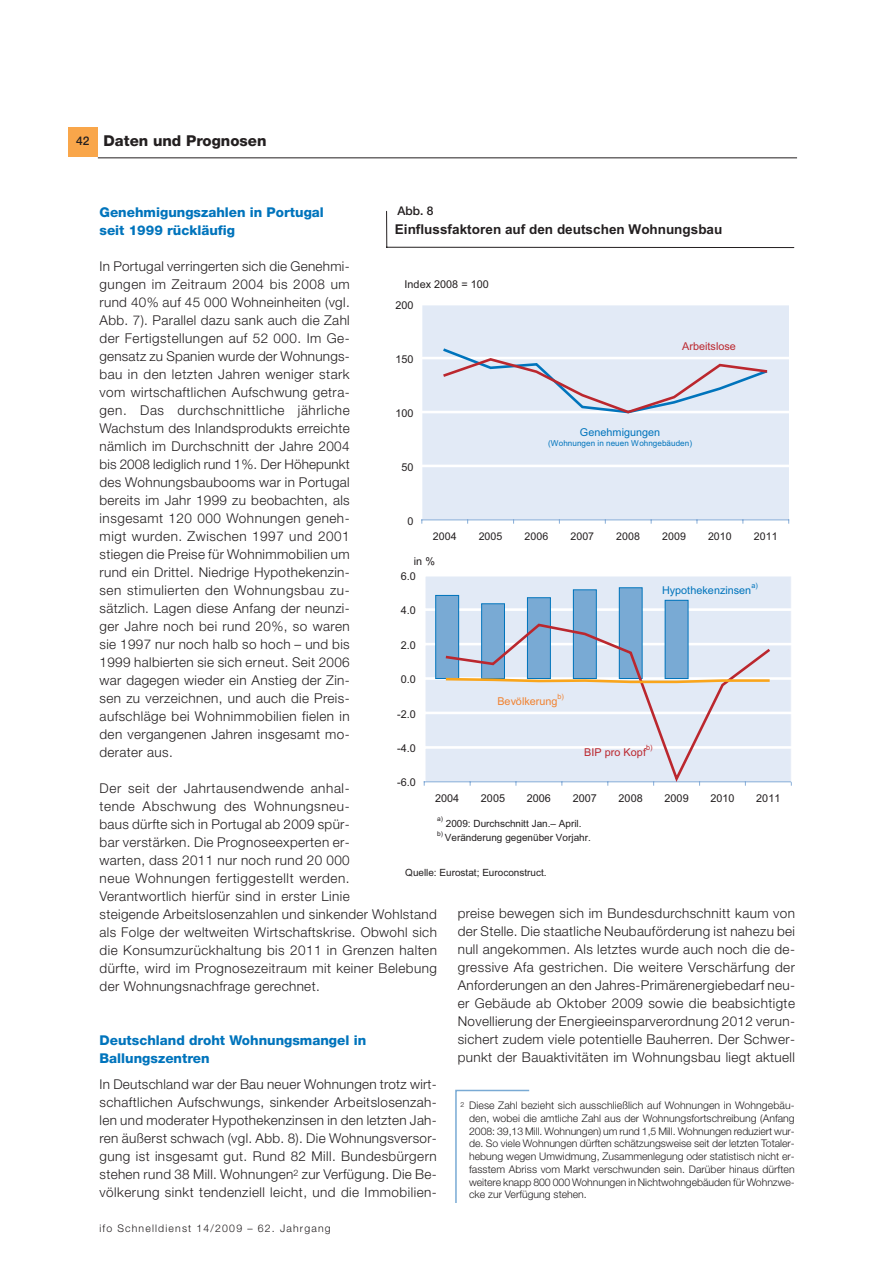
<style>
.page{position:relative;width:893px;height:1263px;background:#fff}
.page>*{position:absolute;margin:0;border:0;box-sizing:border-box;transform-origin:0 0}
.t1{font:800 15px "Helvetica Neue LT Std";color:#231f20}
.t2{font:300 13.5px/18px "Helvetica Neue LT Std";letter-spacing:.03em;color:#231f20;text-align:justify}
.t3{font:800 13.5px/18px "Helvetica Neue LT Std";color:#0074bc}
.t4{font:700 13.5px "Arial";letter-spacing:-.005em;color:#231f20}
.t5{font:500 12px "Helvetica Neue LT Std";color:#231f20}
.t6{font:10.8px "Arial";letter-spacing:.005em;color:#231f20}
.t7{font:10.8px "Arial";letter-spacing:.005em;color:#0074bc}
.t8{font:10.8px "Arial";color:#bb272e}
.t9{font:10.8px "Arial";letter-spacing:.005em;color:#f18230}
.t10{font:10.65px "Arial";letter-spacing:.005em;color:#231f20}
.t11{font:300 10.5px/12.8px "Helvetica Neue LT Std";color:#231f20;text-align:justify}
.t12{font:300 10.5px "Helvetica Neue LT Std";letter-spacing:.11em;color:#231f20}
.t13{font:9.9px "Arial";color:#231f20}
.t14{font:8.1px "Arial";letter-spacing:.005em;color:#0074bc}
.t15{font:7.2px "Arial";color:#bb272e}
.t16{font:7.2px "Arial";color:#f18230}
.t17{font:7.2px "Arial";color:#0074bc}
.t18{font:6.6px "Arial";color:#231f20}
</style>
<div class="page">
<hr style="left:98px;top:157px;width:699px;height:1px;background:#231f20">
<div style="left:68px;top:128px;width:30px;height:29px;background:#f9a64a"></div>
<svg style="left:455px;top:1089px;width:75px;height:114px"></svg>
<div style="left:422px;top:304px;width:366px;height:216px;background:#e2eaf6"></div>
<hr style="left:422px;top:465px;width:366px;height:2px;background:#fff">
<hr style="left:422px;top:411px;width:366px;height:2px;background:#fff">
<hr style="left:422px;top:357px;width:366px;height:2px;background:#fff">
<hr style="left:422px;top:303px;width:366px;height:2px;background:#fff">
<hr style="left:422px;top:519px;width:366px;height:1px;background:#88aed8">
<svg style="left:443px;top:348px;width:325px;height:66px"></svg>
<hr style="left:386px;top:211px;width:1px;height:36px;background:#231f20">
<hr style="left:386px;top:247px;width:407px;height:1px;background:#231f20">
<div style="left:424px;top:575px;width:367px;height:207px;background:#e2eaf6"></div>
<hr style="left:424px;top:746px;width:367px;height:3px;background:#fff">
<hr style="left:424px;top:712px;width:367px;height:2px;background:#fff">
<hr style="left:424px;top:677px;width:367px;height:3px;background:#fff">
<hr style="left:424px;top:643px;width:367px;height:2px;background:#fff">
<hr style="left:424px;top:608px;width:367px;height:3px;background:#fff">
<hr style="left:424px;top:574px;width:367px;height:3px;background:#fff">
<div style="left:435px;top:595px;width:23px;height:84px;background:#79aad4"></div>
<div style="left:435px;top:595px;width:24px;height:84px;border:1px solid #0074bc"></div>
<div style="left:481px;top:604px;width:23px;height:75px;background:#79aad4"></div>
<div style="left:481px;top:603px;width:24px;height:76px;border:1px solid #0074bc"></div>
<div style="left:527px;top:598px;width:23px;height:81px;background:#79aad4"></div>
<div style="left:527px;top:597px;width:24px;height:82px;border:1px solid #0074bc"></div>
<div style="left:573px;top:590px;width:23px;height:89px;background:#79aad4"></div>
<div style="left:573px;top:589px;width:23px;height:90px;border:1px solid #0074bc"></div>
<div style="left:619px;top:588px;width:23px;height:91px;background:#79aad4"></div>
<div style="left:619px;top:587px;width:23px;height:92px;border:1px solid #0074bc"></div>
<div style="left:665px;top:600px;width:23px;height:79px;background:#79aad4"></div>
<div style="left:664px;top:600px;width:24px;height:79px;border:1px solid #0074bc"></div>
<hr style="left:423px;top:575px;width:2px;height:207px;background:#fff">
<hr style="left:424px;top:781px;width:367px;height:1px;background:#88aed8">
<svg style="left:444px;top:622px;width:328px;height:160px"></svg>
<svg style="left:444px;top:677px;width:327px;height:8px"></svg>
<p class="t5" style="left:76px;top:136px;width:15px">42</p>
<p class="t1" style="left:104px;top:135px;width:164px">Daten und Prognosen</p>
<p class="t5" style="left:397px;top:206px;width:38px">Abb. 8</p>
<p class="t3" style="left:100px;top:204px;width:226px">Genehmigungszahlen in Portugal seit 1999 rückläufig</p>
<p class="t2" style="left:100px;top:258px;width:252px">In Portugal verringerten sich die Genehmi&shy;gungen im Zeitraum 2004 bis 2008 um rund 40% auf 45 000 Wohneinheiten (vgl.<br>Abb. 7). Parallel dazu sank auch die Zahl der Fertigstellungen auf 52 000. Im Ge&shy;gensatz zu Spanien wurde der Wohnungs&shy;bau in den letzten Jahren weniger stark vom wirtschaftlichen Aufschwung getra&shy;gen. Das durchschnittliche jährliche Wachstum des Inlandsprodukts erreichte nämlich im Durchschnitt der Jahre 2004 bis 2008 lediglich rund 1%. Der Höhepunkt des Wohnungsbaubooms war in Portugal bereits im Jahr 1999 zu beobachten, als insgesamt 120 000 Wohnungen geneh&shy;migt wurden. Zwischen 1997 und 2001 stiegen die Preise für Wohnimmobilien um rund ein Drittel. Niedrige Hypothekenzin&shy;sen stimulierten den Wohnungsbau zu&shy;sätzlich. Lagen diese Anfang der neunzi&shy;ger Jahre noch bei rund 20%, so waren sie 1997 nur noch halb so hoch – und bis 1999 halbierten sie sich erneut. Seit 2006 war dagegen wieder ein Anstieg der Zin&shy;sen zu verzeichnen, und auch die Preis&shy;aufschläge bei Wohnimmobilien fielen in den vergangenen Jahren insgesamt mo&shy;derater aus.</p>
<p class="t2" style="left:100px;top:780px;width:339px;text-align:left">Der seit der Jahrtausendwende anhal-<br>tende Abschwung des Wohnungsneu-<br>baus dürfte sich in Portugal ab 2009 spür-<br>bar verstärken. Die Prognoseexperten er-<br>warten, dass 2011 nur noch rund 20 000<br>neue Wohnungen fertiggestellt werden.<br>Verantwortlich hierfür sind in erster Linie<br>steigende Arbeitslosenzahlen und sinkender Wohlstand als Folge der weltweiten Wirtschaftskrise. Obwohl sich die Konsumzurückhaltung bis 2011 in Grenzen halten dürfte, wird im Prognosezeitraum mit keiner Belebung der Wohnungsnachfrage gerechnet.</p>
<p class="t4" style="left:395px;top:225px;width:329px">Einflussfaktoren auf den deutschen Wohnungsbau</p>
<p class="t6" style="left:404px;top:281px;width:86px">Index 2008 = 100</p>
<p class="t6" style="left:395px;top:301px;width:20px">200</p>
<p class="t8" style="left:682px;top:342px;width:55px">Arbeitslose</p>
<p class="t6" style="left:395px;top:355px;width:20px">150</p>
<p class="t6" style="left:395px;top:409px;width:20px">100</p>
<p class="t7" style="left:580px;top:428px;width:82px">Genehmigungen</p>
<p class="t14" style="left:548px;top:440px;width:145px">(Wohnungen in neuen Wohngebäuden)</p>
<p class="t6" style="left:401px;top:463px;width:14px">50</p>
<p class="t6" style="left:407px;top:517px;width:8px">0</p>
<p class="t10" style="left:433px;top:532px;width:25px">2004</p>
<p class="t10" style="left:478px;top:532px;width:25px">2005</p>
<p class="t10" style="left:524px;top:532px;width:25px">2006</p>
<p class="t10" style="left:570px;top:532px;width:25px">2007</p>
<p class="t10" style="left:616px;top:532px;width:25px">2008</p>
<p class="t10" style="left:662px;top:532px;width:25px">2009</p>
<p class="t10" style="left:708px;top:532px;width:25px">2010</p>
<p class="t10" style="left:753px;top:532px;width:25px">2011</p>
<p class="t6" style="left:414px;top:557px;width:23px">in %</p>
<p class="t6" style="left:401px;top:572px;width:17px">6.0</p>
<p class="t7" style="left:662px;top:586px;width:91px">Hypothekenzinsen</p>
<p class="t17" style="left:751px;top:583px;width:8px">a)</p>
<p class="t6" style="left:401px;top:606px;width:17px">4.0</p>
<p class="t6" style="left:401px;top:641px;width:17px">2.0</p>
<p class="t6" style="left:401px;top:675px;width:17px">0.0</p>
<p class="t9" style="left:497px;top:697px;width:62px">Bevölkerung</p>
<p class="t16" style="left:557px;top:694px;width:8px">b)</p>
<p class="t6" style="left:397px;top:710px;width:20px">-2.0</p>
<p class="t6" style="left:397px;top:744px;width:20px">-4.0</p>
<p class="t8" style="left:584px;top:748px;width:63px">BIP pro Kopf</p>
<p class="t15" style="left:646px;top:745px;width:8px">b)</p>
<p class="t6" style="left:397px;top:779px;width:20px">-6.0</p>
<p class="t6" style="left:435px;top:794px;width:26px">2004</p>
<p class="t6" style="left:481px;top:794px;width:26px">2005</p>
<p class="t6" style="left:527px;top:794px;width:26px">2006</p>
<p class="t6" style="left:572px;top:794px;width:26px">2007</p>
<p class="t6" style="left:618px;top:794px;width:26px">2008</p>
<p class="t6" style="left:664px;top:794px;width:26px">2009</p>
<p class="t6" style="left:710px;top:794px;width:26px">2010</p>
<p class="t6" style="left:756px;top:794px;width:26px">2011</p>
<p class="t18" style="left:437px;top:817px;width:7px">a)</p>
<p class="t13" style="left:446px;top:820px;width:137px">2009: Durchschnitt Jan.– April.</p>
<p class="t18" style="left:437px;top:831px;width:7px">b)</p>
<p class="t13" style="left:445px;top:834px;width:147px">Veränderung gegenüber Vorjahr.</p>
<p class="t13" style="left:405px;top:869px;width:143px">Quelle: Eurostat; Euroconstruct.</p>
<p class="t2" style="left:457px;top:906px;width:339px">preise bewegen sich im Bundesdurchschnitt kaum von der Stelle. Die staatliche Neubauförderung ist nahezu bei null angekommen. Als letztes wurde auch noch die de&shy;gressive Afa gestrichen. Die weitere Verschärfung der Anforderungen an den Jahres-Primärenergiebedarf neu&shy;er Gebäude ab Oktober 2009 sowie die beabsichtigte Novellierung der Energieeinsparverordnung 2012 verun&shy;sichert zudem viele potentielle Bauherren. Der Schwer&shy;punkt der Bauaktivitäten im Wohnungsbau liegt aktuell</p>
<p class="t3" style="left:100px;top:1032px;width:268px">Deutschland droht Wohnungsmangel in<br>Ballungszentren</p>
<p class="t2" style="left:100px;top:1077px;width:339px">In Deutschland war der Bau neuer Wohnungen trotz wirt&shy;schaftlichen Aufschwungs, sinkender Arbeitslosenzah&shy;len und moderater Hypothekenzinsen in den letzten Jah&shy;ren äußerst schwach (vgl. Abb. 8). Die Wohnungsversor&shy;gung ist insgesamt gut. Rund 82 Mill. Bundesbürgern stehen rund 38 Mill. Wohnungen<sup>2</sup> zur Verfügung. Die Be&shy;völkerung sinkt tendenziell leicht, und die Immobilien-</p>
<p class="t11" style="left:469px;top:1100px;width:327px;text-indent:-9px"><sup>2</sup> Diese Zahl bezieht sich ausschließlich auf Wohnungen in Wohngebäu&shy;den, wobei die amtliche Zahl aus der Wohnungsfortschreibung (Anfang 2008: 39,13 Mill. Wohnungen) um rund 1,5 Mill. Wohnungen reduziert wur&shy;de. So viele Wohnungen dürften schätzungsweise seit der letzten Totaler&shy;hebung wegen Umwidmung, Zusammenlegung oder statistisch nicht er&shy;fasstem Abriss vom Markt verschwunden sein. Darüber hinaus dürften weitere knapp 800 000 Wohnungen in Nichtwohngebäuden für Wohnzwe&shy;cke zur Verfügung stehen.</p>
<p class="t12" style="left:99px;top:1225px;width:233px">ifo Schnelldienst 14/2009 – 62. Jahrgang</p>
</div>
